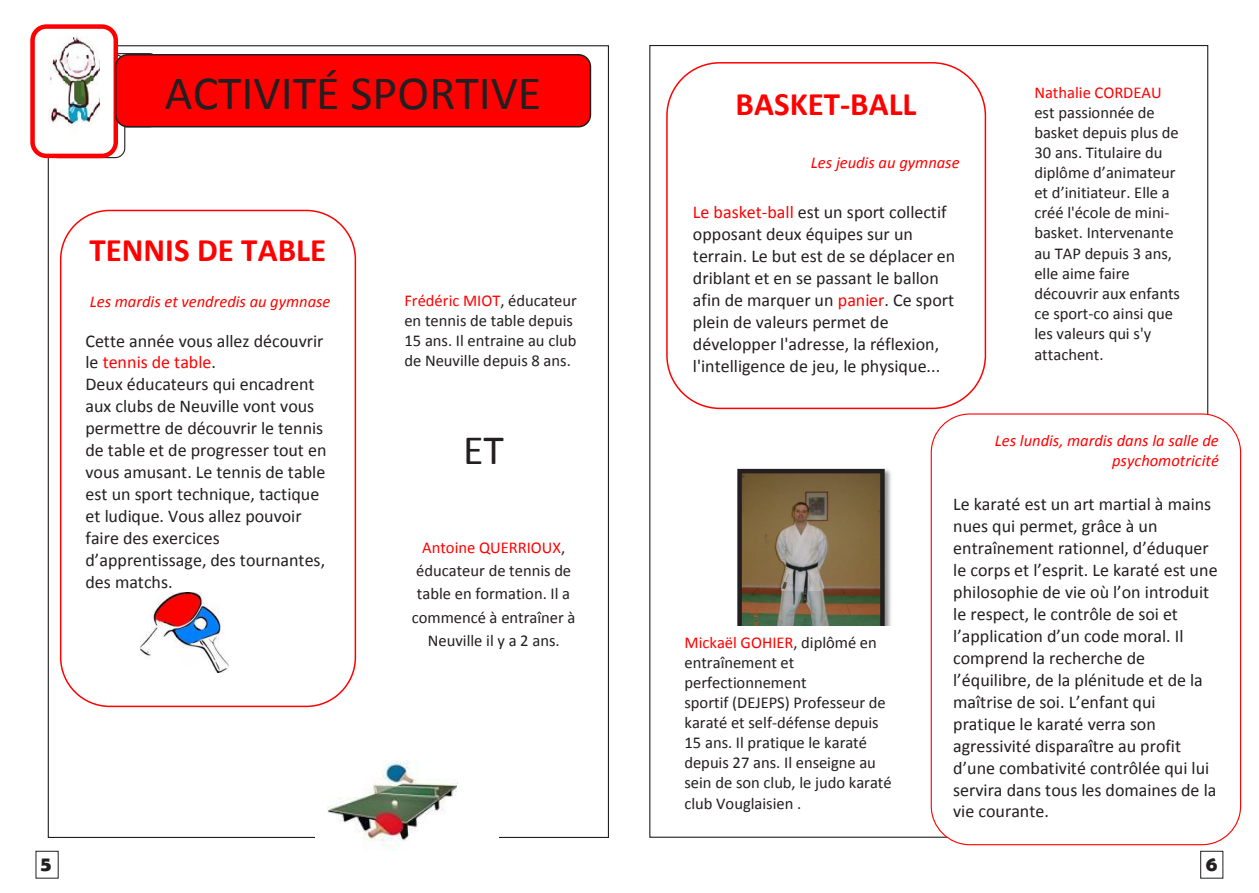
<style>
.page{position:relative;width:1259px;height:893px;background:#fff}
.page>*{position:absolute;margin:0;border:0;box-sizing:border-box;transform-origin:0 0}
.t1{font:48px "Calibri";color:#231f20}
.t2{font:41.85px "Calibri";color:#231f20}
.t3{font:700 32.85px "Calibri";color:#f00}
.t4{font:700 21px "Berlin Sans FB Demi";color:#231f20}
.t5{font:18px/21.9px "Calibri";color:#231f20}
.t6{font:16.5px/20.1px "Calibri";color:#231f20}
.t7{font:italic 16.5px/20.1px "Calibri";color:#f00;text-align:right}
.s1{color:#f00}
</style>
<div class="page">
<div style="left:1200px;top:851px;width:23px;height:27px;border:1px solid #231f20"></div>
<div style="left:48px;top:54px;width:77px;height:104px;background:#fff;border:1px solid #231f20;border-radius:10px"></div>
<div style="left:30px;top:24px;width:88px;height:134px;background:#fff;border:4px solid #f00;border-radius:14px"></div>
<img style="left:48px;top:37px;width:52px;height:90px">
<div style="left:115px;top:54px;width:476px;height:73px;background:#f00;border:1px solid #231f20;border-radius:12px"></div>
<div style="left:666px;top:62px;width:320px;height:347px;background:#fff;border:1px solid #f00;border-radius:53px"></div>
<div style="left:60px;top:210px;width:296px;height:497px;background:#fff;border:1px solid #f00;border-radius:49px"></div>
<img style="left:141px;top:593px;width:87px;height:80px">
<img style="left:737px;top:468px;width:154px;height:158px">
<svg style="left:737px;top:469px;width:147px;height:157px;background:#77684b"></svg>
<div style="left:930px;top:413px;width:311px;height:432px;background:#fff;border:1px solid #f00;border-radius:39px"></div>
<img style="left:328px;top:760px;width:129px;height:90px">
<p class="t1" style="left:165px;top:63px;width:378px">ACTIVITÉ SPORTIVE</p>
<p class="t3" style="left:89px;top:229px;width:238px">TENNIS DE TABLE</p>
<p class="t7" style="left:90px;top:291px;width:242px">Les mardis et vendredis au gymnase</p>
<p class="t5" style="left:85px;top:330px;width:242px">Cette année vous allez découvrir le <span class="s1">tennis de table</span>.<br>Deux éducateurs qui encadrent aux clubs de Neuville vont vous permettre de découvrir le tennis de table et de progresser tout en vous amusant. Le tennis de table est un sport technique, tactique et ludique. Vous allez pouvoir faire des exercices d’apprentissage, des tournantes, des matchs.</p>
<p class="t6" style="left:404px;top:290px;width:174px"><span class="s1">Frédéric MIOT</span>, éducateur en tennis de table depuis<br>15 ans. Il entraine au club de Neuville depuis 8 ans.</p>
<p class="t2" style="left:463px;top:423px;width:42px">ET</p>
<p class="t6" style="left:412px;top:536px;width:165px;line-height:23.1px;text-align:center"><span class="s1">Antoine QUERRIOUX</span>, éducateur de tennis de table en formation. Il a commencé à entraîner à<br>Neuville il y a 2 ans.</p>
<p class="t3" style="left:735px;top:83px;width:182px">BASKET-BALL</p>
<p class="t7" style="left:811px;top:152px;width:150px">Les jeudis au gymnase</p>
<p class="t5" style="left:693px;top:201px;width:264px"><span class="s1">Le basket-ball</span> est un sport collectif opposant deux équipes sur un terrain. Le but est de se déplacer en driblant et en se passant le ballon afin de marquer un <span class="s1">panier</span>. Ce sport plein de valeurs permet de développer l'adresse, la réflexion, l'intelligence de jeu, le physique...</p>
<p class="t6" style="left:1034px;top:82px;width:147px"><span class="s1">Nathalie CORDEAU </span>est passionnée de basket depuis plus de<br>30 ans. Titulaire du diplôme d’animateur et d’initiateur. Elle a créé l'école de mini&shy;basket. Intervenante au TAP depuis 3 ans, elle aime faire découvrir aux enfants ce sport-co ainsi que les valeurs qui s'y attachent.</p>
<p class="t6" style="left:684px;top:632px;width:209px"><span class="s1">Mickaël GOHIER</span>, diplômé en entraînement et perfectionnement<br>sportif (DEJEPS) Professeur de karaté et self-défense depuis<br>15 ans. Il pratique le karaté depuis 27 ans. Il enseigne au sein de son club, le judo karaté club Vouglaisien .</p>
<p class="t7" style="left:994px;top:430px;width:226px">Les lundis, mardis dans la salle de psychomotricité</p>
<p class="t5" style="left:953px;top:493px;width:266px">Le karaté est un art martial à mains nues qui permet, grâce à un entraînement rationnel, d’éduquer le corps et l’esprit. Le karaté est une philosophie de vie où l’on introduit le respect, le contrôle de soi et l’application d’un code moral. Il comprend la recherche de l’équilibre, de la plénitude et de la maîtrise de soi. L’enfant qui pratique le karaté verra son agressivité disparaître au profit d’une combativité contrôlée qui lui servira dans tous les domaines de la vie courante.</p>
<p class="t4" style="left:41px;top:852px;width:12px">5</p>
<p class="t4" style="left:1205px;top:852px;width:13px">6</p>
</div>
